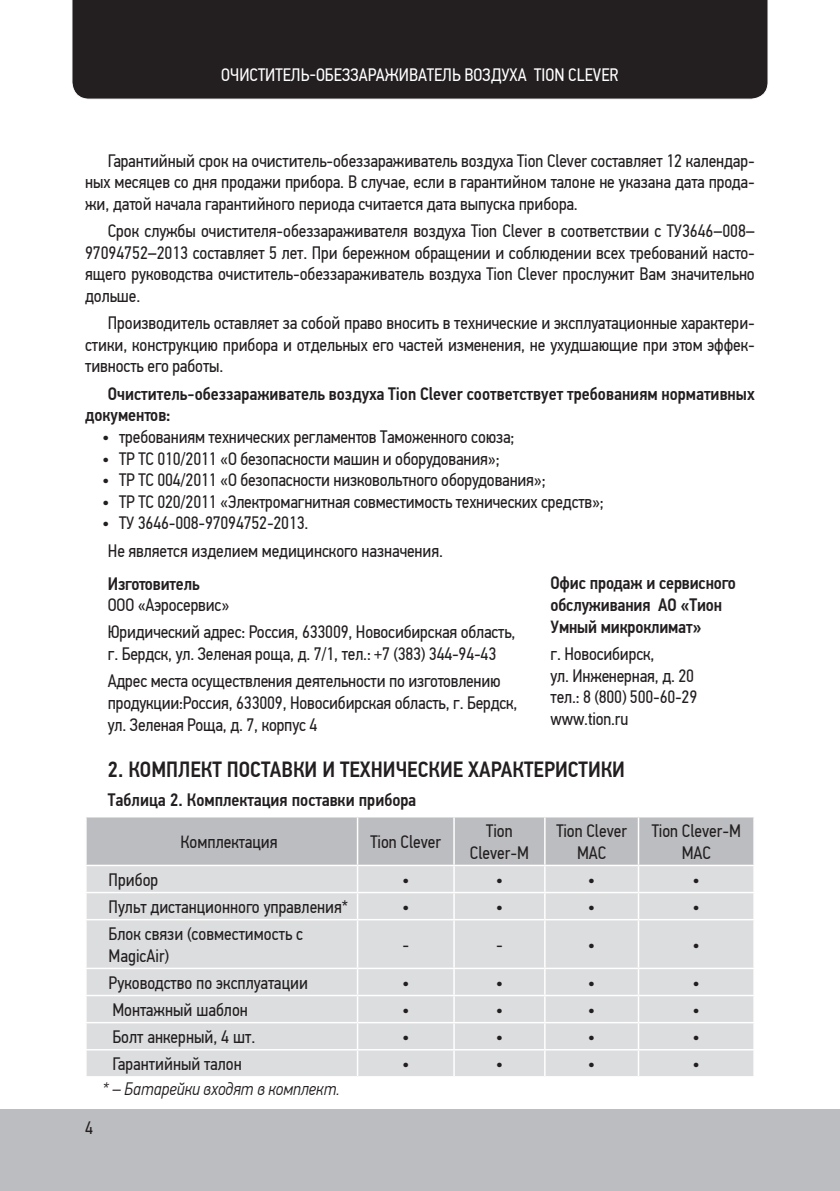
<style>
.page{position:relative;width:840px;height:1191px;background:#fff}
.page>*{position:absolute;margin:0;border:0;box-sizing:border-box;transform-origin:0 0}
.Заголовок_Основной_т{font:500 22px "PF Din Text Cond Pro";color:#231f20}
.Основной_текст{font:18px/21.6px "PF Din Text Cond Pro";letter-spacing:-.01em;color:#231f20;text-align:justify}
.Основной_текст-2{font:500 18px/21.6px "PF Din Text Cond Pro";color:#231f20}
.t1{font:18px "PF Din Text Cond Pro";color:#fff}
.Основной_текст-3{font:italic 300 18px "PF Din Text Cond Pro";color:#231f20}
</style>
<div class="page">
<div style="left:0;top:1109px;width:839px;height:82px;background:#bcbdc0"></div>
<div style="left:72px;top:0;width:696px;height:100px;background:#231f20"></div>
<div style="left:87px;top:920px;width:666px;height:156px;background:#dcdddf"></div>
<svg style="left:86px;top:817px;width:668px;height:102px;background:#cecfd2"></svg>
<hr style="left:356px;top:920px;width:2px;height:47px;background:#fff">
<hr style="left:453px;top:920px;width:1px;height:47px;background:#fff">
<hr style="left:544px;top:920px;width:1px;height:47px;background:#fff">
<hr style="left:637px;top:920px;width:2px;height:47px;background:#fff">
<hr style="left:85px;top:967px;width:272px;height:2px;background:#fff">
<hr style="left:357px;top:967px;width:97px;height:2px;background:#fff">
<hr style="left:356px;top:969px;width:2px;height:25px;background:#fff">
<hr style="left:454px;top:967px;width:90px;height:2px;background:#fff">
<hr style="left:544px;top:967px;width:94px;height:2px;background:#fff">
<hr style="left:638px;top:967px;width:116px;height:2px;background:#fff">
<hr style="left:637px;top:969px;width:2px;height:25px;background:#fff">
<hr style="left:85px;top:994px;width:272px;height:2px;background:#fff">
<hr style="left:357px;top:994px;width:97px;height:2px;background:#fff">
<hr style="left:356px;top:996px;width:2px;height:26px;background:#fff">
<hr style="left:454px;top:994px;width:90px;height:2px;background:#fff">
<hr style="left:544px;top:994px;width:94px;height:2px;background:#fff">
<hr style="left:638px;top:994px;width:116px;height:2px;background:#fff">
<hr style="left:637px;top:996px;width:2px;height:26px;background:#fff">
<hr style="left:85px;top:1022px;width:272px;height:1px;background:#fff">
<hr style="left:357px;top:1022px;width:97px;height:1px;background:#fff">
<hr style="left:356px;top:1023px;width:2px;height:26px;background:#fff">
<hr style="left:454px;top:1022px;width:90px;height:1px;background:#fff">
<hr style="left:544px;top:1022px;width:94px;height:1px;background:#fff">
<hr style="left:638px;top:1022px;width:116px;height:1px;background:#fff">
<hr style="left:637px;top:1023px;width:2px;height:26px;background:#fff">
<hr style="left:85px;top:1049px;width:272px;height:1px;background:#fff">
<hr style="left:357px;top:1049px;width:97px;height:1px;background:#fff">
<hr style="left:356px;top:1050px;width:2px;height:26px;background:#fff">
<hr style="left:454px;top:1049px;width:90px;height:1px;background:#fff">
<svg style="left:453px;top:969px;width:1px;height:107px"></svg>
<hr style="left:544px;top:1049px;width:94px;height:1px;background:#fff">
<svg style="left:544px;top:969px;width:1px;height:107px"></svg>
<hr style="left:638px;top:1049px;width:116px;height:1px;background:#fff">
<hr style="left:637px;top:1050px;width:2px;height:26px;background:#fff">
<svg style="left:753px;top:969px;width:1px;height:107px"></svg>
<p class="t1" style="left:221px;top:64px;width:398px">ОЧИСТИТЕЛЬ-ОБЕЗЗАРАЖИВАТЕЛЬ ВОЗДУХА TION CLEVER</p>
<p class="Основной_текст" style="left:85px;top:150px;width:670px;text-indent:23px">Гарантийный срок на очиститель-обеззараживатель воздуха Tion Clever составляет 12 календар&shy;ных месяцев со дня продажи прибора. В случае, если в гарантийном талоне не указана дата прода&shy;жи, датой начала гарантийного периода считается дата выпуска прибора.</p>
<p class="Основной_текст" style="left:85px;top:220px;width:670px;text-indent:23px">Срок службы очистителя-обеззараживателя воздуха Tion Clever в соответствии с ТУ3646–008– 97094752–2013 составляет 5 лет. При бережном обращении и соблюдении всех требований насто&shy;ящего руководства очиститель-обеззараживатель воздуха Tion Clever прослужит Вам значительно дольше.</p>
<p class="Основной_текст" style="left:85px;top:312px;width:670px;text-indent:23px">Производитель оставляет за собой право вносить в технические и эксплуатационные характери&shy;стики, конструкцию прибора и отдельных его частей изменения, не ухудшающие при этом эффек&shy;тивность его работы.</p>
<p class="Основной_текст-2" style="left:85px;top:383px;width:670px;text-indent:23px">Очиститель-обеззараживатель воздуха Tion Clever соответствует требованиям нормативных документов:</p>
<p class="Основной_текст" style="left:102px;top:426px;width:413px">• требованиям технических регламентов Таможенного союза;</p>
<p class="Основной_текст" style="left:102px;top:447px;width:399px">• ТР ТС 010/2011 «О безопасности машин и оборудования»;</p>
<p class="Основной_текст" style="left:102px;top:469px;width:445px">• ТР ТС 004/2011 «О безопасности низковольтного оборудования»;</p>
<p class="Основной_текст" style="left:102px;top:491px;width:503px">• ТР ТС 020/2011 «Электромагнитная совместимость технических средств»;</p>
<p class="Основной_текст" style="left:102px;top:512px;width:208px">• ТУ 3646-008-97094752-2013.</p>
<p class="Основной_текст" style="left:108px;top:540px;width:336px">Не является изделием медицинского назначения.</p>
<p class="Основной_текст-2" style="left:108px;top:573px;width:93px">Изготовитель</p>
<p class="Основной_текст" style="left:108px;top:594px;width:123px">ООО «Аэросервис»</p>
<p class="Основной_текст" style="left:108px;top:621px;width:409px">Юридический адрес: Россия, 633009, Новосибирская область, г. Бердск, ул. Зеленая роща, д. 7/1, тел.: +7 (383) 344-94-43</p>
<p class="Основной_текст" style="left:108px;top:670px;width:411px;text-align:left">Адрес места осуществления деятельности по изготовлению продукции:Россия, 633009, Новосибирская область, г. Бердск, ул. Зеленая Роща, д. 7, корпус 4</p>
<p class="Заголовок_Основной_т" style="left:108px;top:756px;width:518px">2. КОМПЛЕКТ ПОСТАВКИ И ТЕХНИЧЕСКИЕ ХАРАКТЕРИСТИКИ</p>
<p class="Основной_текст-2" style="left:550px;top:572px;width:187px">Офис продаж и сервисного обслуживания АО «Тион<br>Умный микроклимат»</p>
<p class="Основной_текст" style="left:550px;top:643px;width:105px">г. Новосибирск,</p>
<p class="Основной_текст" style="left:550px;top:664px;width:145px">ул. Инженерная, д. 20</p>
<p class="Основной_текст" style="left:550px;top:686px;width:148px">тел.: 8 (800) 500-60-29</p>
<p class="Основной_текст" style="left:550px;top:708px;width:79px">www.tion.ru</p>
<p class="Основной_текст-2" style="left:108px;top:789px;width:310px">Таблица 2. Комплектация поставки прибора</p>
<p class="Основной_текст" style="left:180px;top:831px;width:98px">Комплектация</p>
<p class="Основной_текст" style="left:370px;top:831px;width:72px">Tion Clever</p>
<p class="Основной_текст" style="left:469px;top:820px;width:60px;text-align:center">Tion<br>Clever-M</p>
<p class="Основной_текст" style="left:556px;top:820px;width:72px;text-align:center">Tion Clever<br>MAC</p>
<p class="Основной_текст" style="left:651px;top:820px;width:91px;text-align:center">Tion Clever-M<br>MAC</p>
<p class="Основной_текст" style="left:108px;top:868px;width:51px">Прибор</p>
<p class="Основной_текст" style="left:402px;top:868px;width:9px">•</p>
<p class="Основной_текст" style="left:495px;top:868px;width:9px">•</p>
<p class="Основной_текст" style="left:587px;top:868px;width:9px">•</p>
<p class="Основной_текст" style="left:692px;top:868px;width:9px">•</p>
<p class="Основной_текст" style="left:108px;top:896px;width:241px">Пульт дистанционного управления*</p>
<p class="Основной_текст" style="left:402px;top:896px;width:9px">•</p>
<p class="Основной_текст" style="left:495px;top:896px;width:9px">•</p>
<p class="Основной_текст" style="left:587px;top:896px;width:9px">•</p>
<p class="Основной_текст" style="left:692px;top:896px;width:9px">•</p>
<p class="Основной_текст" style="left:108px;top:923px;width:196px">Блок связи (совместимость с<br>MagicAir)</p>
<p class="Основной_текст" style="left:402px;top:934px;width:8px">-</p>
<p class="Основной_текст" style="left:496px;top:934px;width:8px">-</p>
<p class="Основной_текст" style="left:587px;top:934px;width:9px">•</p>
<p class="Основной_текст" style="left:692px;top:934px;width:9px">•</p>
<p class="Основной_текст" style="left:108px;top:971px;width:201px">Руководство по эксплуатации</p>
<p class="Основной_текст" style="left:402px;top:971px;width:9px">•</p>
<p class="Основной_текст" style="left:495px;top:971px;width:9px">•</p>
<p class="Основной_текст" style="left:587px;top:971px;width:9px">•</p>
<p class="Основной_текст" style="left:692px;top:971px;width:9px">•</p>
<p class="Основной_текст" style="left:112px;top:999px;width:137px">Монтажный шаблон</p>
<p class="Основной_текст" style="left:402px;top:999px;width:9px">•</p>
<p class="Основной_текст" style="left:495px;top:999px;width:9px">•</p>
<p class="Основной_текст" style="left:587px;top:999px;width:9px">•</p>
<p class="Основной_текст" style="left:692px;top:999px;width:9px">•</p>
<p class="Основной_текст" style="left:112px;top:1026px;width:144px">Болт анкерный, 4 шт.</p>
<p class="Основной_текст" style="left:402px;top:1026px;width:9px">•</p>
<p class="Основной_текст" style="left:495px;top:1026px;width:9px">•</p>
<p class="Основной_текст" style="left:587px;top:1026px;width:9px">•</p>
<p class="Основной_текст" style="left:692px;top:1026px;width:9px">•</p>
<p class="Основной_текст" style="left:112px;top:1053px;width:131px">Гарантийный талон</p>
<p class="Основной_текст" style="left:402px;top:1053px;width:9px">•</p>
<p class="Основной_текст" style="left:495px;top:1053px;width:9px">•</p>
<p class="Основной_текст" style="left:587px;top:1053px;width:9px">•</p>
<p class="Основной_текст" style="left:692px;top:1053px;width:9px">•</p>
<p class="Основной_текст" style="left:85px;top:1117px;width:9px">4</p>
<p class="Основной_текст-3" style="left:102px;top:1078px;width:239px">* – Батарейки входят в комплект.</p>
</div>
